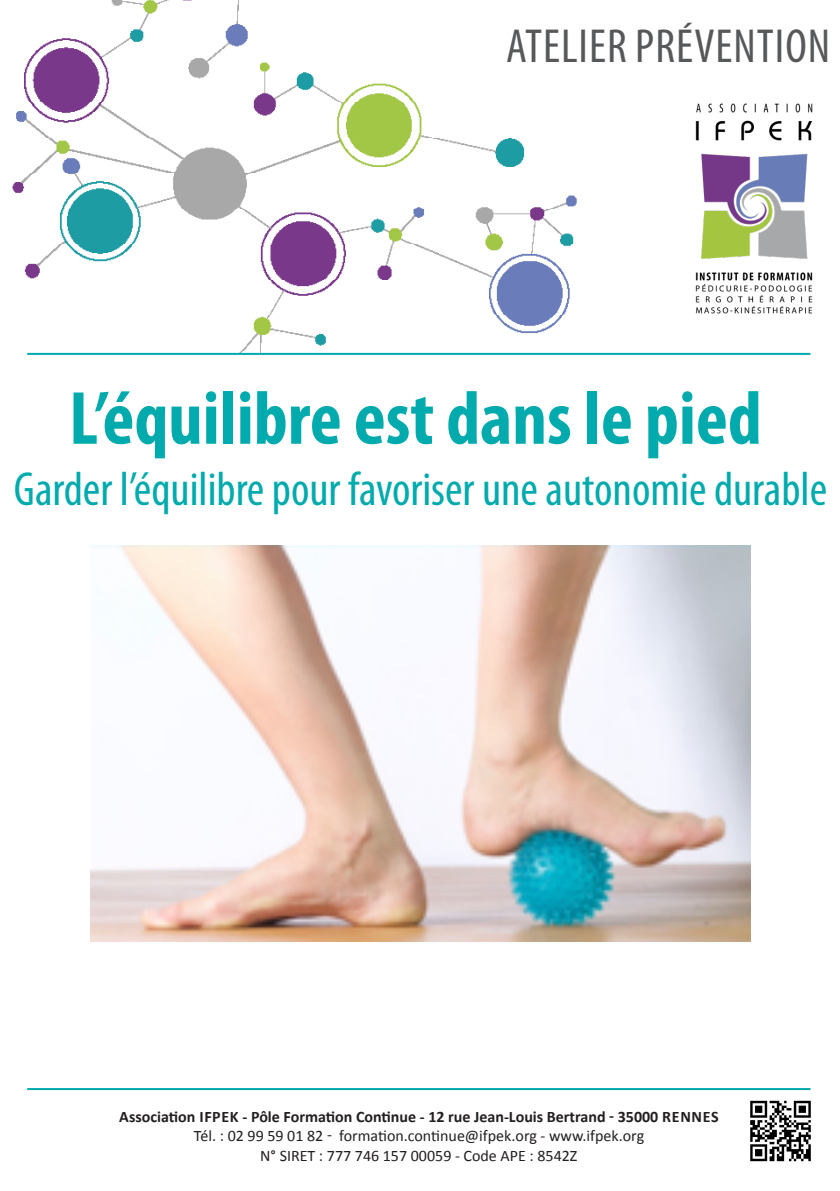
<style>
.page{position:relative;width:840px;height:1191px;background:#fff}
.page>*{position:absolute;margin:0;border:0;box-sizing:border-box;transform-origin:0 0}
.t1{font:700 condensed 76px "Myriad Pro";color:#00aaad}
.t2{font:condensed 48px "Myriad Pro";color:#00aaad}
.t3{font:condensed 48px "Myriad Pro";letter-spacing:.02em;color:#57585a}
.t4{font:16px "Calibri";color:#231f20}
.t5{font:700 16px "Calibri";color:#231f20}
</style>
<div class="page">
<img style="left:12px;top:0;width:583px;height:353px">
<img style="left:91px;top:545px;width:659px;height:396px">
<img style="left:695px;top:103px;width:118px;height:211px">
<img style="left:750px;top:1100px;width:61px;height:61px">
<hr style="left:27px;top:353px;width:783px;height:2px;background:#00aaad">
<hr style="left:27px;top:1088px;width:783px;height:2px;background:#00aaad">
<p class="t3" style="left:506px;top:17px;width:325px">ATELIER PRÉVENTION</p>
<p class="t1" style="left:69px;top:371px;width:693px">L’équilibre est dans le pied</p>
<p class="t2" style="left:14px;top:460px;width:814px">Garder l’équilibre pour favoriser une autonomie durable</p>
<p class="t5" style="left:119px;top:1106px;width:600px">Association IFPEK - Pôle Formation Continue - 12 rue Jean-Louis Bertrand - 35000 RENNES</p>
<p class="t4" style="left:194px;top:1126px;width:451px">Tél. : 02 99 59 01 82 - formation.continue@ifpek.org - www.ifpek.org</p>
<p class="t4" style="left:260px;top:1145px;width:318px">N° SIRET : 777 746 157 00059 - Code APE : 8542Z</p>
</div>
